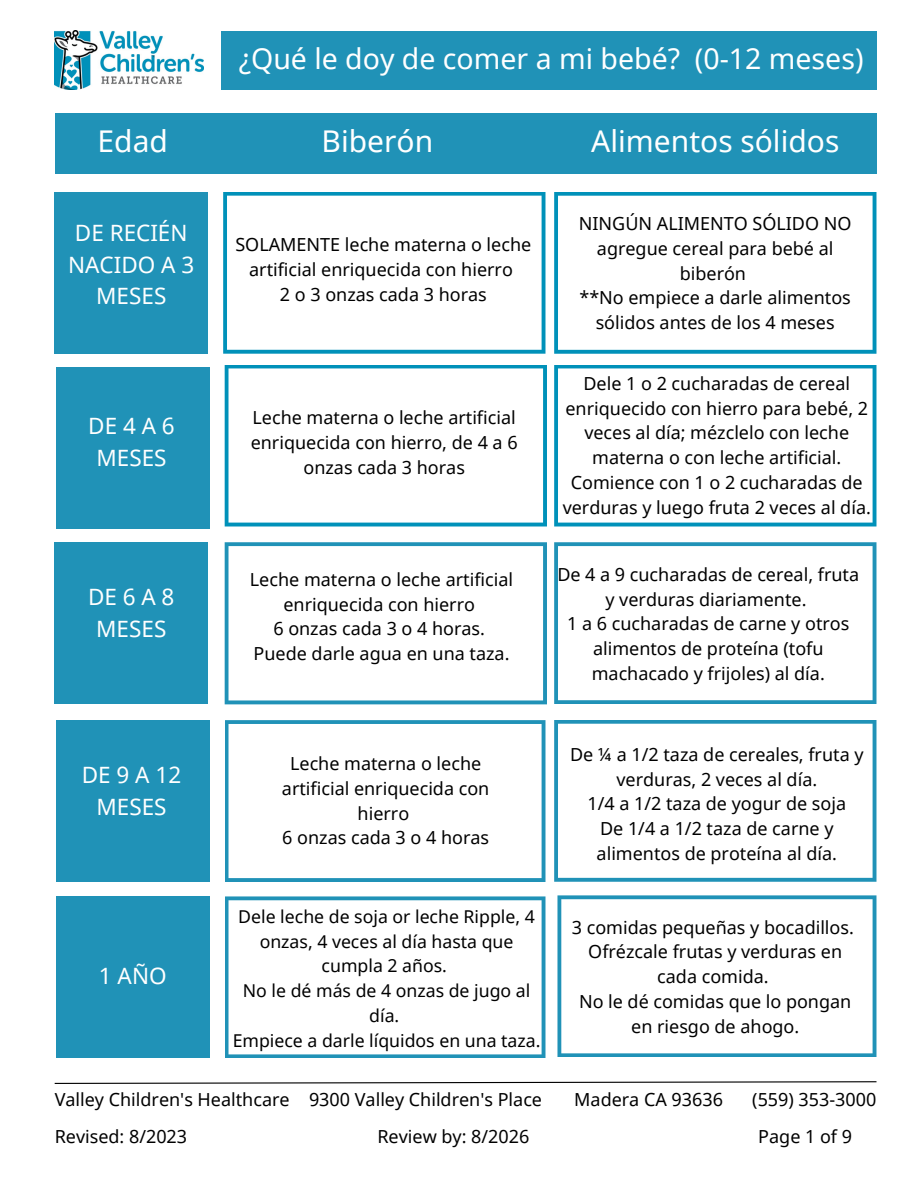
<style>
.page{position:relative;width:918px;height:1188px;background:#fff}
.page>*{position:absolute;margin:0;border:0;box-sizing:border-box;transform-origin:0 0}
.t1{font:30px "Noto Sans";color:#fff}
.t2{font:28.5px "Noto Sans";color:#fff}
.t3{font:22.5px/31.5px "Noto Sans";color:#fff;text-align:center}
.t4{font:18px/24.8px "Noto Sans";color:#000;text-align:center}
.t5{font:17.7px/24.8px "Noto Sans";color:#000;text-align:center}
</style>
<div class="page">
<svg style="left:54px;top:1081px;width:823px;height:3px"></svg>
<div style="left:221px;top:31px;width:655px;height:58px;background:#2092b7"></div>
<img style="left:55px;top:31px;width:148px;height:58px">
<div style="left:55px;top:113px;width:821px;height:61px;background:#2092b7"></div>
<div style="left:55px;top:192px;width:153px;height:162px;background:#2092b7"></div>
<svg style="left:223px;top:192px;width:323px;height:162px"></svg>
<svg style="left:225px;top:542px;width:322px;height:162px"></svg>
<div style="left:56px;top:720px;width:153px;height:162px;background:#2092b7"></div>
<svg style="left:225px;top:720px;width:321px;height:162px"></svg>
<svg style="left:554px;top:192px;width:322px;height:162px"></svg>
<svg style="left:225px;top:365px;width:322px;height:162px"></svg>
<div style="left:56px;top:896px;width:153px;height:162px;background:#2092b7"></div>
<svg style="left:225px;top:896px;width:321px;height:162px"></svg>
<svg style="left:557px;top:895px;width:319px;height:162px"></svg>
<svg style="left:554px;top:365px;width:322px;height:162px"></svg>
<svg style="left:554px;top:542px;width:322px;height:162px"></svg>
<div style="left:56px;top:367px;width:153px;height:162px;background:#2092b7"></div>
<div style="left:55px;top:542px;width:153px;height:162px;background:#2092b7"></div>
<svg style="left:554px;top:720px;width:322px;height:162px"></svg>
<p class="t1" style="left:98px;top:120px;width:72px">Edad</p>
<p class="t3" style="left:68px;top:217px;width:128px">DE RECIÉN<br>NACIDO A 3<br>MESES</p>
<p class="t3" style="left:88px;top:410px;width:88px">DE 4 A 6<br>MESES</p>
<p class="t3" style="left:88px;top:581px;width:88px">DE 6 A 8<br>MESES</p>
<p class="t3" style="left:82px;top:759px;width:101px">DE 9 A 12<br>MESES</p>
<p class="t3" style="left:99px;top:960px;width:69px">1 AÑO</p>
<p class="t2" style="left:239px;top:38px;width:626px">¿Qué le doy de comer a mi bebé? (0-12 meses)</p>
<p class="t1" style="left:322px;top:120px;width:113px">Biberón</p>
<p class="t1" style="left:591px;top:120px;width:250px">Alimentos sólidos</p>
<p class="t4" style="left:235px;top:232px;width:297px">SOLAMENTE leche materna o leche artificial enriquecida con hierro</p>
<p class="t4" style="left:280px;top:281px;width:208px">2 o 3 onzas cada 3 horas</p>
<p class="t4" style="left:251px;top:405px;width:268px">Leche materna o leche artificial enriquecida con hierro, de 4 a 6 onzas cada 3 horas</p>
<p class="t4" style="left:250px;top:566px;width:265px">Leche materna o leche artificial enriquecida con hierro</p>
<p class="t4" style="left:273px;top:616px;width:213px">6 onzas cada 3 o 4 horas.</p>
<p class="t4" style="left:254px;top:641px;width:257px">Puede darle agua en una taza.</p>
<p class="t4" style="left:579px;top:211px;width:274px">NINGÚN ALIMENTO SÓLIDO NO agregue cereal para bebé al biberón</p>
<p class="t4" style="left:579px;top:285px;width:273px">**No empiece a darle alimentos sólidos antes de los 4 meses</p>
<p class="t4" style="left:563px;top:371px;width:310px">Dele 1 o 2 cucharadas de cereal enriquecido con hierro para bebé, 2 veces al día; mézclelo con leche materna o con leche artificial.<br>Comience con 1 o 2 cucharadas de verduras y luego fruta 2 veces al día.</p>
<p class="t4" style="left:557px;top:562px;width:303px">De 4 a 9 cucharadas de cereal, fruta y verduras diariamente.</p>
<p class="t4" style="left:567px;top:611px;width:284px">1 a 6 cucharadas de carne y otros alimentos de proteína (tofu machacado y frijoles) al día.</p>
<p class="t4" style="left:282px;top:751px;width:209px">Leche materna o leche artificial enriquecida con hierro</p>
<p class="t4" style="left:282px;top:825px;width:208px">6 onzas cada 3 o 4 horas</p>
<p class="t5" style="left:238px;top:904px;width:298px">Dele leche de soja or leche Ripple, 4 onzas, 4 veces al día hasta que cumpla 2 años.</p>
<p class="t5" style="left:243px;top:978px;width:289px">No le dé más de 4 onzas de jugo al día.</p>
<p class="t5" style="left:233px;top:1028px;width:309px">Empiece a darle líquidos en una taza.</p>
<p class="t4" style="left:570px;top:741px;width:295px">De ¼ a 1/2 taza de cereales, fruta y verduras, 2 veces al día.</p>
<p class="t4" style="left:588px;top:791px;width:260px">1/4 a 1/2 taza de yogur de soja</p>
<p class="t4" style="left:597px;top:816px;width:242px;text-align:left">De 1/4 a 1/2 taza de carne y alimentos de proteína al día.</p>
<p class="t4" style="left:572px;top:914px;width:284px">3 comidas pequeñas y bocadillos.</p>
<p class="t4" style="left:588px;top:939px;width:255px">Ofrézcale frutas y verduras en cada comida.</p>
<p class="t4" style="left:579px;top:988px;width:274px">No le dé comidas que lo pongan en riesgo de ahogo.</p>
<p class="t4" style="left:55px;top:1087px;width:237px">Valley Children's Healthcare</p>
<p class="t4" style="left:309px;top:1087px;width:235px">9300 Valley Children's Place</p>
<p class="t4" style="left:574px;top:1087px;width:150px">Madera CA 93636</p>
<p class="t4" style="left:752px;top:1087px;width:125px">(559) 353-3000</p>
<p class="t4" style="left:55px;top:1124px;width:134px">Revised: 8/2023</p>
<p class="t4" style="left:377px;top:1124px;width:153px">Review by: 8/2026</p>
<p class="t4" style="left:758px;top:1124px;width:95px">Page 1 of 9</p>
</div>
